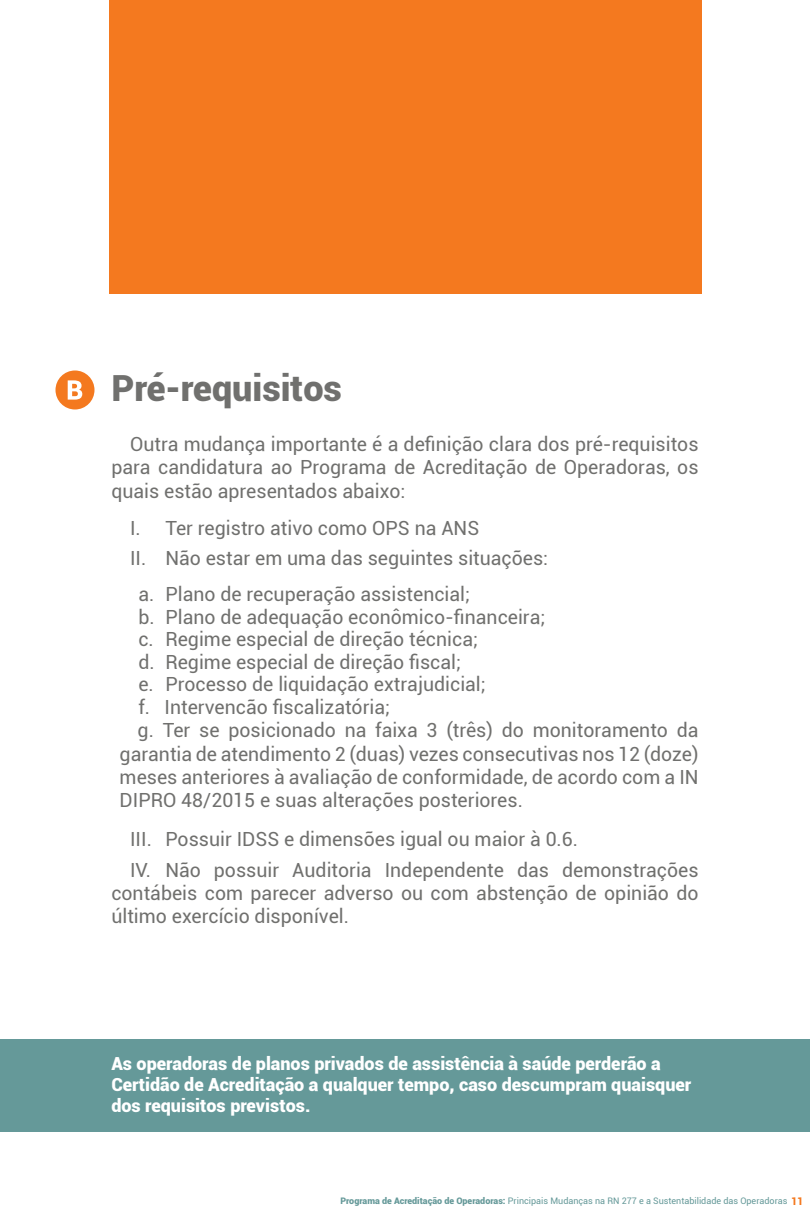
<style>
.page{position:relative;width:810px;height:1215px;background:#fff}
.page>*{position:absolute;margin:0;border:0;box-sizing:border-box;transform-origin:0 0}
.t1{font:900 36px "Roboto";color:#70706e}
.t2{font:19.5px/23.4px "Roboto";color:#70706e}
.t3{font:900 18px/21px "Roboto";color:#fff}
.t4{font:9px "Roboto";color:#659999}
.s1{font-weight:900}
.s2{font-weight:900;font-size:10.5px;color:#f4791f}
</style>
<div class="page">
<div style="left:0;top:1040px;width:810px;height:92px;background:#659999"></div>
<div style="left:109px;top:0;width:592px;height:294px;background:#f4791f"></div>
<div style="left:56px;top:370px;width:38px;height:40px;background:#f4791f;border-radius:50%"></div>
<svg style="left:68px;top:380px;width:14px;height:20px"></svg>
<h1 class="t1" style="left:111px;top:362px;width:232px">Pré-requisitos</h1>
<p class="t2" style="left:111px;top:432px;width:589px;text-align:justify;text-indent:19px">Outra mudança importante é a definição clara dos pré-requisitos para candidatura ao Programa de Acreditação de Operadoras, os quais estão apresentados abaixo:</p>
<p class="t2" style="left:130px;top:513px;width:420px;line-height:30px">I. Ter registro ativo como OPS na ANS<br>II. Não estar em uma das seguintes situações:</p>
<p class="t2" style="left:138px;top:582px;width:333px">a. Plano de recuperação assistencial;</p>
<p class="t2" style="left:138px;top:604px;width:409px">b. Plano de adequação econômico-financeira;</p>
<p class="t2" style="left:138px;top:627px;width:341px">c. Regime especial de direção técnica;</p>
<p class="t2" style="left:138px;top:649px;width:324px">d. Regime especial de direção fiscal;</p>
<p class="t2" style="left:138px;top:672px;width:349px">e. Processo de liquidação extrajudicial;</p>
<p class="t2" style="left:138px;top:694px;width:253px">f. Intervencão fiscalizatória;</p>
<p class="t2" style="left:138px;top:718px;width:562px">g. Ter se posicionado na faixa 3 (três) do monitoramento da</p>
<p class="t2" style="left:120px;top:741px;width:580px">garantia de atendimento 2 (duas) vezes consecutivas nos 12 (doze)</p>
<p class="t2" style="left:120px;top:765px;width:580px">meses anteriores à avaliação de conformidade, de acordo com a IN</p>
<p class="t2" style="left:120px;top:788px;width:405px">DIPRO 48/2015 e suas alterações posteriores.</p>
<p class="t2" style="left:130px;top:823px;width:570px;line-height:30.9px">III. Possuir IDSS e dimensões igual ou maior à 0.6.<br>IV. Não possuir Auditoria Independente das demonstrações</p>
<p class="t2" style="left:111px;top:881px;width:589px">contábeis com parecer adverso ou com abstenção de opinião do último exercício disponível.</p>
<p class="t3" style="left:111px;top:1052px;width:581px">As operadoras de planos privados de assistência à saúde perderão a<br>Certidão de Acreditação a qualquer tempo, caso descumpram quaisquer dos requisitos previstos.</p>
<p class="t4" style="left:340px;top:1194px;width:464px"><span class="s1">Programa de Acreditação de Operadoras:</span> Principais Mudanças na RN 277 e a Sustentabilidade das Operadoras <span class="s2">11</span></p>
</div>
